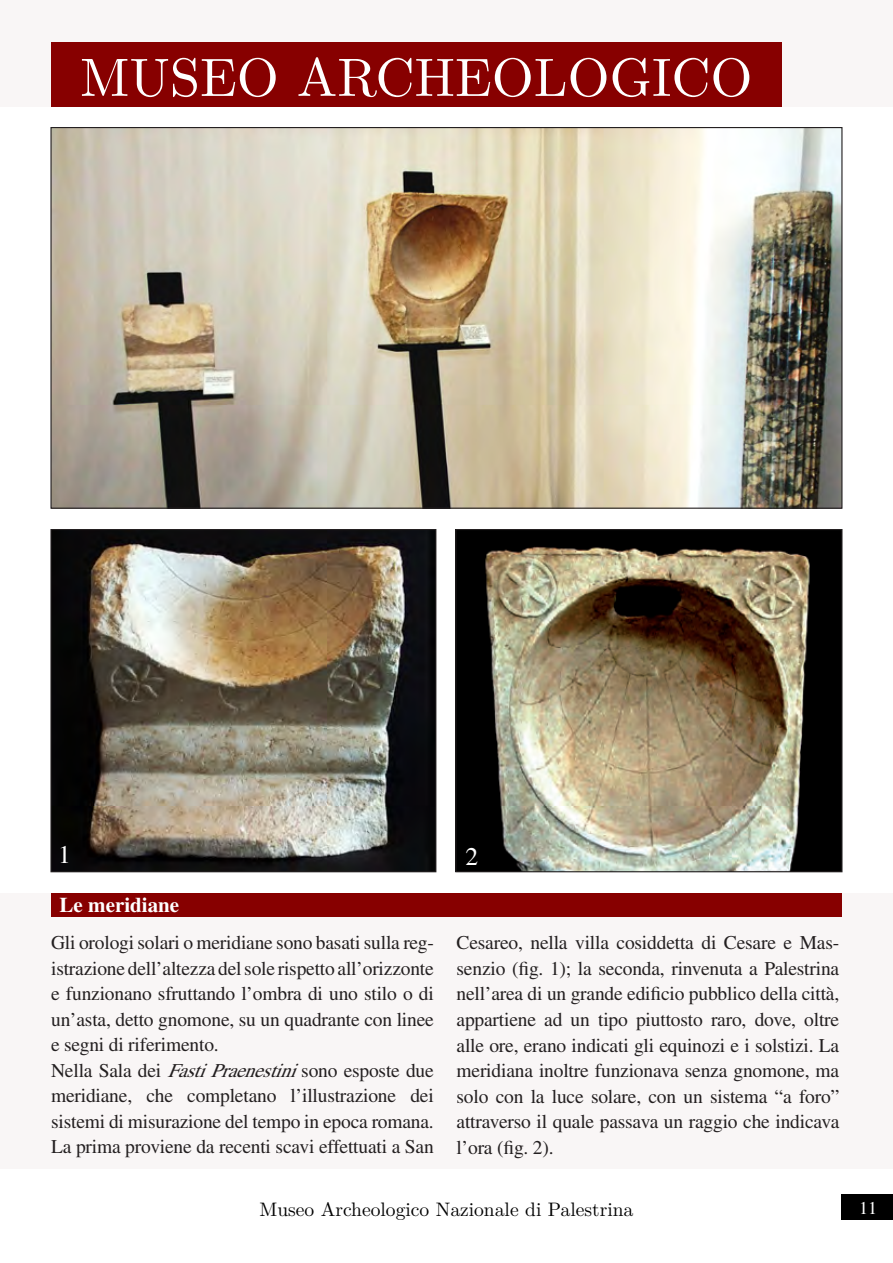
<style>
.page{position:relative;width:893px;height:1263px;background:#fff}
.page>*{position:absolute;margin:0;border:0;box-sizing:border-box;transform-origin:0 0}
.t1{font:54px "LM Roman 10";color:#fff}
.t2{font:25.5px "Times";color:#fff}
.t3{font:700 21px "Times LT Std";color:#fff}
.t4{font:19.5px/25.5px "Times LT Std";letter-spacing:-.01em;color:#231f20}
.t5{font:19.5px "LM Roman 10";color:#000}
.t6{font:18px "Times LT Std";color:#fff}
.s1{font-style:italic}
</style>
<div class="page">
<div style="left:842px;top:1194px;width:51px;height:26px;background:#000"></div>
<div style="left:0;top:893px;width:893px;height:276px;background:#f9f6f6"></div>
<div style="left:0;top:0;width:893px;height:106px;background:#f9f6f6"></div>
<div style="left:51px;top:42px;width:731px;height:64px;background:#870000"></div>
<div style="left:51px;top:893px;width:790px;height:23px;background:#870000"></div>
<img style="left:52px;top:531px;width:382px;height:339px">
<div style="left:50px;top:529px;width:386px;height:343px;border:1px solid #231f20"></div>
<img style="left:457px;top:531px;width:383px;height:339px">
<div style="left:455px;top:529px;width:387px;height:343px;border:1px solid #231f20"></div>
<img style="left:52px;top:129px;width:788px;height:378px">
<h1 class="t1" style="left:80px;top:35px;width:674px">MUSEO ARCHEOLOGICO</h1>
<h2 class="t2" style="left:58px;top:840px;width:14px">1</h2>
<h2 class="t2" style="left:465px;top:842px;width:14px">2</h2>
<p class="t3" style="left:60px;top:892px;width:121px">Le meridiane</p>
<p class="t4" style="left:51px;top:930px;width:384px">Gli orologi solari o meridiane sono basati sulla reg&shy;istrazione dell’altezza del sole rispetto all’orizzonte e funzionano sfruttando l’ombra di uno stilo o di un’asta, detto gnomone, su un quadrante con linee e segni di riferimento.<br>Nella Sala dei <span class="s1">FastiPraenestini</span>sono esposte due meridiane, che completano l’illustrazione dei sistemi di misurazione del tempo in epoca romana.<br>La prima proviene da recenti scavi effettuati a San</p>
<p class="t4" style="left:457px;top:930px;width:384px;text-align:justify">Cesareo, nella villa cosiddetta di Cesare e Mas&shy;senzio (fig. 1); la seconda, rinvenuta a Palestrina nell’area di un grande edificio pubblico della città, appartiene ad un tipo piuttosto raro, dove, oltre alle ore, erano indicati gli equinozi e i solstizi. La meridiana inoltre funzionava senza gnomone, ma solo con la luce solare, con un sistema “a foro” attraverso il quale passava un raggio che indicava l’ora (fig. 2).</p>
<p class="t5" style="left:260px;top:1194px;width:375px">Museo Archeologico Nazionale di Palestrina</p>
<p class="t6" style="left:859px;top:1197px;width:19px">11</p>
</div>
